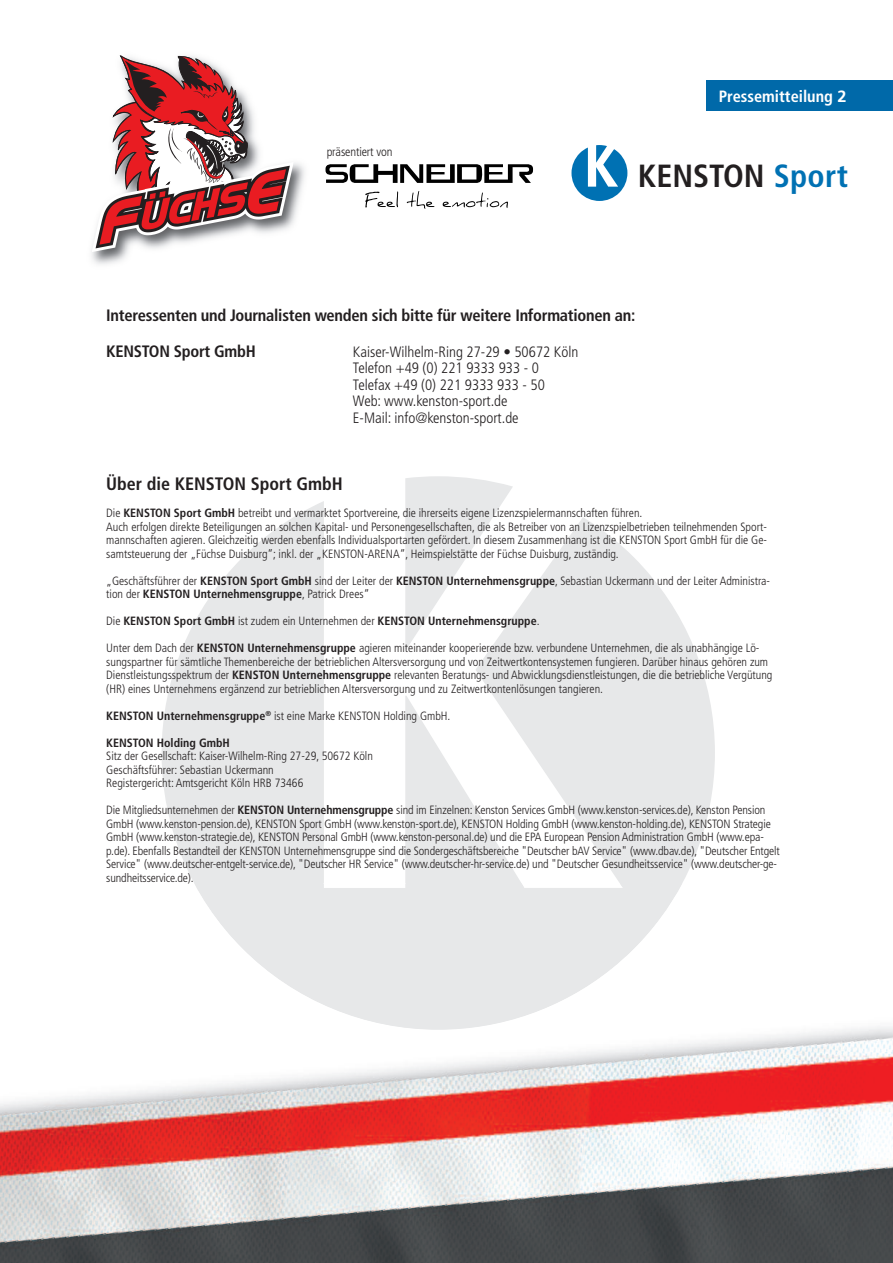
<style>
.page{position:relative;width:893px;height:1263px;background:#fff}
.page>*{position:absolute;margin:0;border:0;box-sizing:border-box;transform-origin:0 0}
.t1{font:700 condensed 32.1px "Frutiger";color:#231f20}
.t2{font:700 condensed 18px "Frutiger";color:#231f20}
.t3{font:700 condensed 16.5px/36px "Frutiger";letter-spacing:-.015em;color:#231f20}
.t4{font:700 condensed 16.35px "Frutiger";color:#fff}
.t5{font:300 condensed 15px/16.5px "Frutiger";color:#231f20}
.t6{font:300 condensed 12.45px "Frutiger";letter-spacing:-.01em;color:#231f20}
.t7{font:300 condensed 12px/13.5px "Frutiger";color:#231f20}
.t8{font:700 condensed 12px "Frutiger";color:#231f20}
.s1{font-stretch:normal}
.s2{color:#0071b3}
.s3{font-weight:700}
.s4{font-weight:300}
</style>
<div class="page">
<svg style="left:405px;top:476px;width:108px;height:25px"></svg>
<svg style="left:162px;top:501px;width:553px;height:382px;fill:#e7e8e9"></svg>
<div style="left:706px;top:81px;width:187px;height:30px;background:#0069a9"></div>
<svg style="left:571px;top:145px;width:56px;height:56px"></svg>
<img style="left:91px;top:163px;width:214px;height:102px">
<svg style="left:92px;top:55px;width:202px;height:197px"></svg>
<img style="left:0;top:904px;width:893px;height:359px">
<img style="left:225px;top:929px;width:385px;height:101px">
<svg style="left:325px;top:164px;width:208px;height:19px"></svg>
<svg style="left:365px;top:191px;width:33px;height:16px"></svg>
<svg style="left:407px;top:191px;width:27px;height:18px"></svg>
<svg style="left:443px;top:192px;width:65px;height:16px"></svg>
<p class="t6" style="left:327px;top:147px;width:67px">präsentiert von</p>
<h3 class="t4" style="left:719px;top:89px;width:129px">Pressemitteilung <span class="s1">2</span></h3>
<h1 class="t1" style="left:638px;top:163px;width:212px">KENSTON <span class="s2">Sport</span></h1>
<h3 class="t3" style="left:106px;top:298px;width:531px">Interessenten und Journalisten wenden sich bitte für weitere Informationen an:<br>KENSTON Sport GmbH</h3>
<p class="t5" style="left:353px;top:344px;width:227px">Kaiser-Wilhelm-Ring 27-29 • 50672 Köln<br>Telefon +49 (0) 221 9333 933 - 0<br>Telefax +49 (0) 221 9333 933 - 50<br>Web: www.kenston-sport.de<br>E-Mail: info@kenston-sport.de</p>
<h2 class="t2" style="left:106px;top:477px;width:238px">Über die KENSTON Sport GmbH</h2>
<p class="t7" style="left:106px;top:507px;width:662px">Die <span class="s3">KENSTON Sport GmbH</span> betreibt und vermarktet Sportvereine, die ihrerseits eigene Lizenzspielermannschaften führen.<br>Auch erfolgen direkte Beteiligungen an solchen Kapital- und Personengesellschaften, die als Betreiber von an Lizenzspielbetrieben teilnehmenden Sport&shy;mannschaften agieren. Gleichzeitig werden ebenfalls Individualsportarten gefördert. In diesem Zusammenhang ist die KENSTON Sport GmbH für die Ge&shy;samtsteuerung der „Füchse Duisburg“; inkl. der „KENSTON-ARENA“, Heimspielstätte der Füchse Duisburg, zuständig.</p>
<p class="t7" style="left:106px;top:575px;width:665px">„Geschäftsführer der <span class="s3">KENSTON Sport GmbH</span> sind der Leiter der <span class="s3">KENSTON Unternehmensgruppe</span>, Sebastian Uckermann und der Leiter Administra&shy;tion der <span class="s3">KENSTON Unternehmensgruppe</span>, Patrick Drees“</p>
<p class="t8" style="left:106px;top:616px;width:435px"><span class="s4">Die</span> KENSTON Sport GmbH <span class="s4">ist zudem ein Unternehmen der</span> KENSTON Unternehmensgruppe<span class="s4">.</span></p>
<p class="t7" style="left:106px;top:642px;width:668px">Unter dem Dach der <span class="s3">KENSTON Unternehmensgruppe</span> agieren miteinander kooperierende bzw. verbundene Unternehmen, die als unabhängige Lö&shy;sungspartner für sämtliche Themenbereiche der betrieblichen Altersversorgung und von Zeitwertkontensystemen fungieren. Darüber hinaus gehören zum Dienstleistungsspektrum der <span class="s3">KENSTON Unternehmensgruppe</span> relevanten Beratungs- und Abwicklungsdienstleistungen, die die betriebliche Vergütung (HR) eines Unternehmens ergänzend zur betrieblichen Altersversorgung und zu Zeitwertkontenlösungen tangieren.</p>
<p class="t7" style="left:106px;top:710px;width:346px"><span class="s3">KENSTON Unternehmensgruppe</span><sup>®</sup> ist eine Marke KENSTON Holding GmbH.</p>
<p class="t8" style="left:106px;top:738px;width:125px">KENSTON Holding GmbH</p>
<p class="t7" style="left:106px;top:750px;width:268px">Sitz der Gesellschaft: Kaiser-Wilhelm-Ring 27-29, 50672 Köln<br>Geschäftsführer: Sebastian Uckermann<br>Registergericht: Amtsgericht Köln HRB 73466</p>
<p class="t7" style="left:106px;top:804px;width:675px">Die Mitgliedsunternehmen der <span class="s3">KENSTON Unternehmensgruppe</span> sind im Einzelnen: Kenston Services GmbH (www.kenston-services.de), Kenston Pension GmbH (www.kenston-pension.de), KENSTON Sport GmbH (www.kenston-sport.de), KENSTON Holding GmbH (www.kenston-holding.de), KENSTON Strategie GmbH (www.kenston-strategie.de), KENSTON Personal GmbH (www.kenston-personal.de) und die EPA European Pension Administration GmbH (www.epa&shy;p.de). Ebenfalls Bestandteil der KENSTON Unternehmensgruppe sind die Sondergeschäftsbereiche "Deutscher bAV Service" (www.dbav.de), "Deutscher Entgelt Service" (www.deutscher-entgelt-service.de), "Deutscher HR Service" (www.deutscher-hr-service.de) und "Deutscher Gesundheitsservice" (www.deutscher-ge&shy;sundheitsservice.de).</p>
</div>
